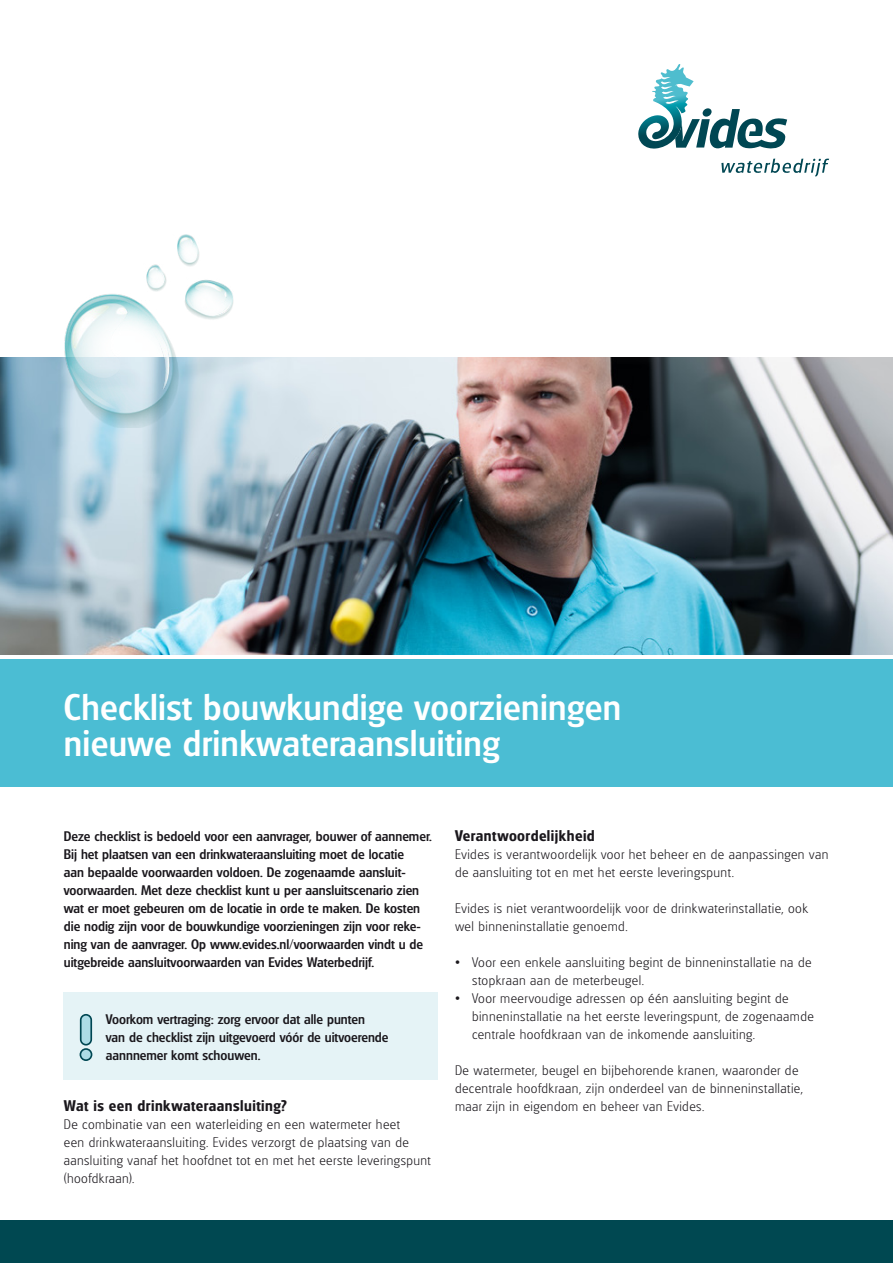
<style>
.page{position:relative;width:893px;height:1263px;background:#fff}
.page>*{position:absolute;margin:0;border:0;box-sizing:border-box;transform-origin:0 0}
.t1{font:500 36px/36px "Glasgow";letter-spacing:.01em;color:#fff}
.t2{font:600 15px "Glasgow";letter-spacing:.035em;color:#1a171c}
.t3{font:200 13.5px/18px "Glasgow";letter-spacing:.03em;color:#1a171c}
.t4{font:500 13.5px/18px "Glasgow";color:#1a171c}
</style>
<div class="page">
<img style="left:0;top:357px;width:893px;height:298px">
<div style="left:0;top:1220px;width:893px;height:43px;background:#004851"></div>
<img style="left:64px;top:235px;width:170px;height:192px">
<svg style="left:721px;top:158px;width:108px;height:19px"></svg>
<svg style="left:638px;top:64px;width:149px;height:85px"></svg>
<div style="left:0;top:659px;width:893px;height:128px;background:#4bbdd3"></div>
<div style="left:64px;top:992px;width:374px;height:88px;background:#e5f3f6"></div>
<svg style="left:80px;top:1014px;width:12px;height:47px"></svg>
<h1 class="t1" style="left:64px;top:688px;width:559px">Checklist bouwkundige voorzieningen nieuwe drinkwateraansluiting</h1>
<p class="t4" style="left:64px;top:827px;width:370px">Deze checklist is bedoeld voor een aanvrager, bouwer of aannemer.<br>Bij het plaatsen van een drinkwateraansluiting moet de locatie<br>aan bepaalde voorwaarden voldoen. De zogenaamde aansluit&shy;voorwaarden. Met deze checklist kunt u per aansluitscenario zien wat er moet gebeuren om de locatie in orde te maken. De kosten die nodig zijn voor de bouwkundige voorzieningen zijn voor reke&shy;ning van de aanvrager. Op www.evides.nl/voorwaarden vindt u de uitgebreide aansluitvoorwaarden van Evides Waterbedrijf.</p>
<p class="t4" style="left:106px;top:1010px;width:284px">Voorkom vertraging: zorg ervoor dat alle punten<br>van de checklist zijn uitgevoerd vóór de uitvoerende aannnemer komt schouwen.</p>
<p class="t2" style="left:64px;top:1097px;width:224px">Wat is een drinkwateraansluiting?</p>
<p class="t3" style="left:64px;top:1115px;width:368px">De combinatie van een waterleiding en een watermeter heet<br>een drinkwateraansluiting. Evides verzorgt de plaatsing van de aansluiting vanaf het hoofdnet tot en met het eerste leveringspunt (hoofdkraan).</p>
<p class="t2" style="left:455px;top:827px;width:141px">Verantwoordelijkheid</p>
<p class="t3" style="left:455px;top:845px;width:375px">Evides is verantwoordelijk voor het beheer en de aanpassingen van de aansluiting tot en met het eerste leveringspunt.</p>
<p class="t3" style="left:455px;top:899px;width:354px">Evides is niet verantwoordelijk voor de drinkwaterinstallatie, ook wel binneninstallatie genoemd.</p>
<p class="t3" style="left:472px;top:953px;width:341px;text-indent:-17px">• Voor een enkele aansluiting begint de binneninstallatie na de stopkraan aan de meterbeugel.</p>
<p class="t3" style="left:472px;top:989px;width:343px;text-indent:-17px">• Voor meervoudige adressen op één aansluiting begint de binneninstallatie na het eerste leveringspunt, de zogenaamde centrale hoofdkraan van de inkomende aansluiting.</p>
<p class="t3" style="left:455px;top:1061px;width:349px">De watermeter, beugel en bijbehorende kranen, waaronder de decentrale hoofdkraan, zijn onderdeel van de binneninstallatie, maar zijn in eigendom en beheer van Evides.</p>
</div>
